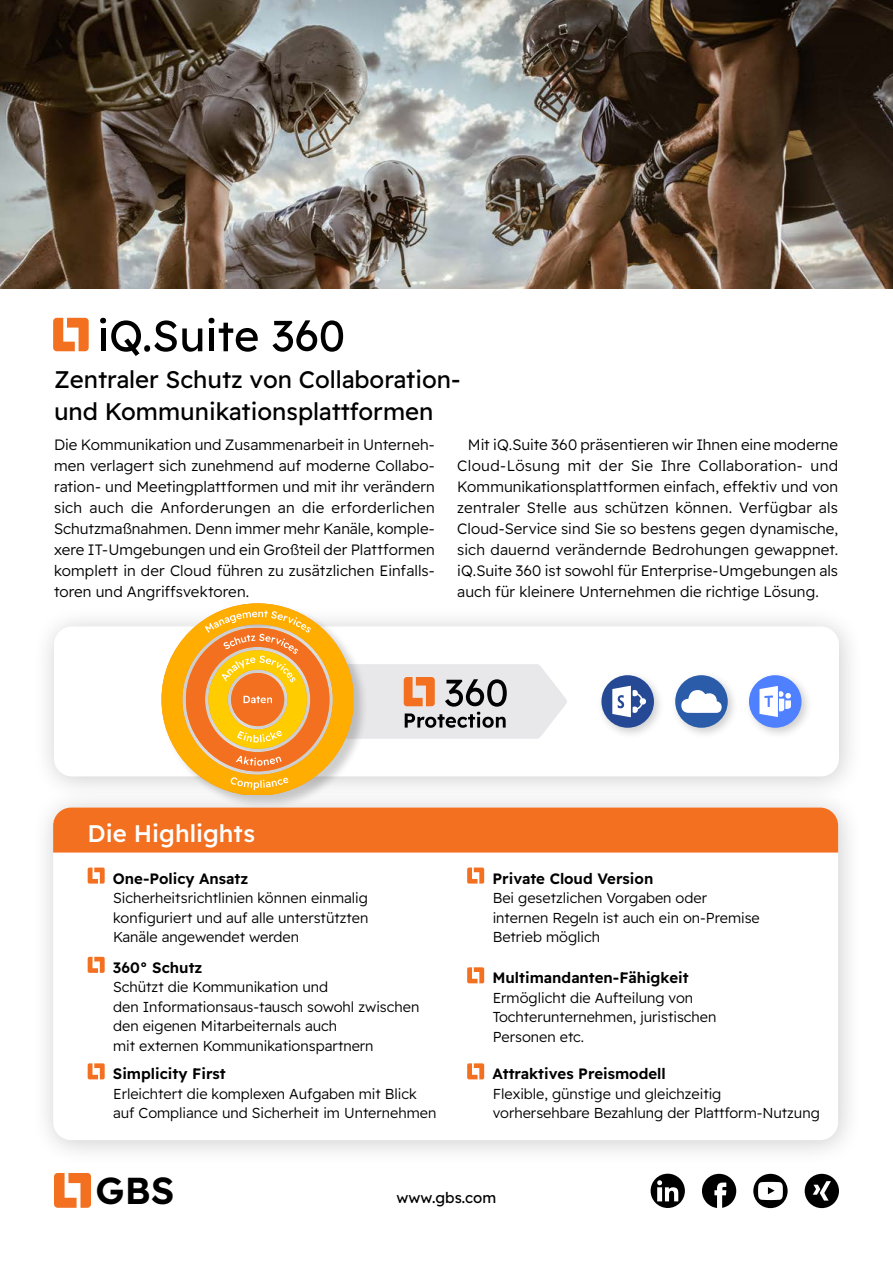
<style>
.page{position:relative;width:893px;height:1263px;background:#fff}
.page>*{position:absolute;margin:0;border:0;box-sizing:border-box;transform-origin:0 0}
.t1{font:600 37.5px "Readex Pro";color:#000}
.t2{font:24px/31.5px "Readex Pro";color:#000}
.t3{font:500 24px "Readex Pro";color:#fff}
.t4{font:300 15px/21px "Readex Pro";letter-spacing:.005em;color:#000;text-align:justify}
.t5{font:600 15px "Readex Pro";color:#000}
.t6{font:15px "Readex Pro";color:#000}
.t7{font:300 14.4px/19.5px "Readex Pro";color:#000}
</style>
<div class="page">
<svg style="left:54px;top:1173px;width:37px;height:35px"></svg>
<svg style="left:651px;top:1174px;width:34px;height:34px"></svg>
<svg style="left:753px;top:1174px;width:35px;height:34px"></svg>
<svg style="left:702px;top:1174px;width:34px;height:34px"></svg>
<svg style="left:805px;top:1174px;width:34px;height:34px"></svg>
<img style="left:0;top:0;width:893px;height:288px">
<svg style="left:100px;top:318px;width:102px;height:38px"></svg>
<svg style="left:209px;top:318px;width:49px;height:34px"></svg>
<svg style="left:272px;top:320px;width:71px;height:32px"></svg>
<svg style="left:53px;top:318px;width:36px;height:33px"></svg>
<div style="left:32px;top:605px;width:832px;height:198px;background:#000;opacity:.2"></div>
<div style="left:54px;top:626px;width:785px;height:150px;background:#fff;border-radius:18px"></div>
<svg style="left:161px;top:603px;width:406px;height:183px"></svg>
<div style="left:596px;top:670px;width:70px;height:69px;background:#000;opacity:.2"></div>
<div style="left:601px;top:675px;width:53px;height:53px;background:#264996;border-radius:26px"></div>
<svg style="left:612px;top:686px;width:34px;height:31px"></svg>
<div style="left:670px;top:670px;width:69px;height:69px;background:#000;opacity:.2"></div>
<div style="left:675px;top:675px;width:53px;height:53px;background:#2a5caa;border-radius:26px"></div>
<svg style="left:681px;top:690px;width:41px;height:23px"></svg>
<div style="left:743px;top:670px;width:70px;height:69px;background:#000;opacity:.2"></div>
<div style="left:749px;top:675px;width:52px;height:53px;background:#4f80ff;border-radius:26px"></div>
<svg style="left:759px;top:686px;width:32px;height:31px"></svg>
<div style="left:31px;top:786px;width:832px;height:381px;background:#000;opacity:.2"></div>
<div style="left:53px;top:807px;width:785px;height:333px;background:#fff;border-radius:18px"></div>
<div style="left:53px;top:807px;width:785px;height:45px;background:#f37021"></div>
<svg style="left:88px;top:957px;width:17px;height:16px"></svg>
<svg style="left:467px;top:967px;width:17px;height:16px"></svg>
<svg style="left:88px;top:1063px;width:17px;height:16px"></svg>
<svg style="left:467px;top:1063px;width:17px;height:16px"></svg>
<svg style="left:88px;top:867px;width:17px;height:16px"></svg>
<svg style="left:467px;top:867px;width:17px;height:16px"></svg>
<h2 class="t2" style="left:54px;top:364px;width:408px">Zentraler Schutz von Collaboration&shy;und Kommunikationsplattformen</h2>
<p class="t4" style="left:54px;top:434px;width:382px">Die Kommunikation und Zusammenarbeit in Unterneh&shy;men verlagert sich zunehmend auf moderne Collabo&shy;ration- und Meetingplattformen und mit ihr verändern sich auch die Anforderungen an die erforderlichen Schutzmaßnahmen. Denn immer mehr Kanäle, komple&shy;xere IT-Umgebungen und ein Großteil der Plattformen komplett in der Cloud führen zu zusätzlichen Einfalls&shy;toren und Angriffsvektoren.</p>
<p class="t4" style="left:457px;top:434px;width:382px;text-indent:11px">Mit iQ.Suite 360 präsentieren wir Ihnen eine moderne Cloud-Lösung mit der Sie Ihre Collaboration- und Kommunikationsplattformen einfach, effektiv und von zentraler Stelle aus schützen können. Verfügbar als Cloud-Service sind Sie so bestens gegen dynamische, sich dauernd verändernde Bedrohungen gewappnet. iQ.Suite 360 ist sowohl für Enterprise-Umgebungen als auch für kleinere Unternehmen die richtige Lösung.</p>
<h2 class="t3" style="left:88px;top:820px;width:169px">Die Highlights</h2>
<p class="t5" style="left:113px;top:870px;width:137px">One-Policy Ansatz</p>
<p class="t7" style="left:113px;top:888px;width:257px;text-align:justify">Sicherheitsrichtlinien können einmalig konfiguriert und auf alle unterstützten Kanäle angewendet werden</p>
<p class="t5" style="left:113px;top:959px;width:91px">360° Schutz</p>
<p class="t7" style="left:113px;top:978px;width:308px">Schützt die Kommunikation und<br>den Informationsaus-tausch sowohl zwischen den eigenen Mitarbeiternals auch<br>mit externen Kommunikationspartnern</p>
<p class="t5" style="left:113px;top:1065px;width:114px">Simplicity First</p>
<p class="t7" style="left:113px;top:1084px;width:325px">Erleichtert die komplexen Aufgaben mit Blick auf Compliance und Sicherheit im Unternehmen</p>
<p class="t5" style="left:492px;top:870px;width:162px">Private Cloud Version</p>
<p class="t7" style="left:493px;top:888px;width:269px">Bei gesetzlichen Vorgaben oder internen Regeln ist auch ein on-Premise<br>Betrieb möglich</p>
<p class="t5" style="left:492px;top:969px;width:198px">Multimandanten-Fähigkeit</p>
<p class="t7" style="left:493px;top:988px;width:225px">Ermöglicht die Aufteilung von<br>Tochterunternehmen, juristischen<br>Personen etc.</p>
<p class="t5" style="left:492px;top:1065px;width:175px">Attraktives Preismodell</p>
<p class="t7" style="left:493px;top:1084px;width:329px">Flexible, günstige und gleichzeitig vorhersehbare Bezahlung der Plattform-Nutzung</p>
<h1 class="t1" style="left:96px;top:1169px;width:80px">GBS</h1>
<p class="t6" style="left:397px;top:1189px;width:101px">www.gbs.com</p>
</div>
